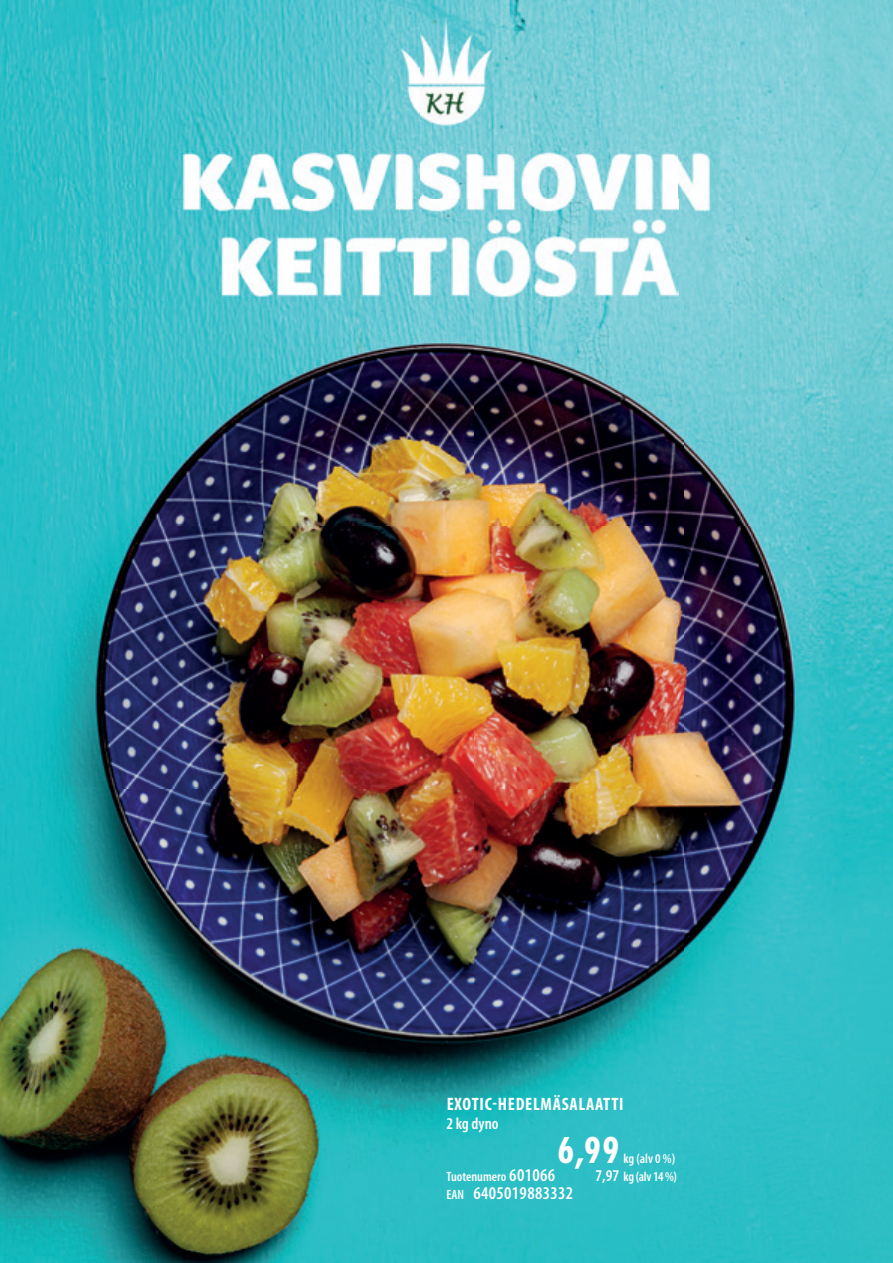
<style>
.page{position:relative;width:893px;height:1263px;background:#fff}
.page>*{position:absolute;margin:0;border:0;box-sizing:border-box;transform-origin:0 0}
.t1{font:700 39px "Futura PT Cond";color:#fff}
.t2{font:700 condensed 18px "Myriad Pro";letter-spacing:.04em;color:#fff}
.t3{font:600 condensed 18px "Myriad Pro";letter-spacing:.02em;color:#fff}
.t4{font:600 condensed 16.5px "Myriad Pro";color:#fff}
.t5{font:600 condensed 13.5px "Myriad Pro";color:#fff}
.s1{font-size:18px}
.s2{font-size:16.5px}
.s3{font-size:13.5px}
</style>
<div class="page">
<img style="left:730px;top:0;width:163px;height:263px">
<img style="left:683px;top:263px;width:210px;height:789px">
<img style="left:0;top:1052px;width:893px;height:211px">
<img style="left:263px;top:300px;width:420px;height:753px">
<img style="left:0;top:263px;width:263px;height:790px">
<img style="left:0;top:0;width:163px;height:263px">
<img style="left:163px;top:0;width:567px;height:300px">
<h2 class="t2" style="left:447px;top:1093px;width:178px">EXOTIC-HEDELMÄSALAATTI</h2>
<p class="t4" style="left:446px;top:1117px;width:54px">2 kg dyno</p>
<h1 class="t1" style="left:558px;top:1136px;width:63px">6,99</h1>
<p class="t5" style="left:623px;top:1153px;width:53px">kg (alv 0 %)</p>
<p class="t5" style="left:446px;top:1171px;width:110px">Tuotenumero <span class="s1">601066</span></p>
<p class="t5" style="left:595px;top:1171px;width:83px"><span class="s2">7,97</span> kg (alv 14 %)</p>
<h2 class="t3" style="left:446px;top:1186px;width:128px"><span class="s3">EAN</span> 6405019883332</h2>
</div>
